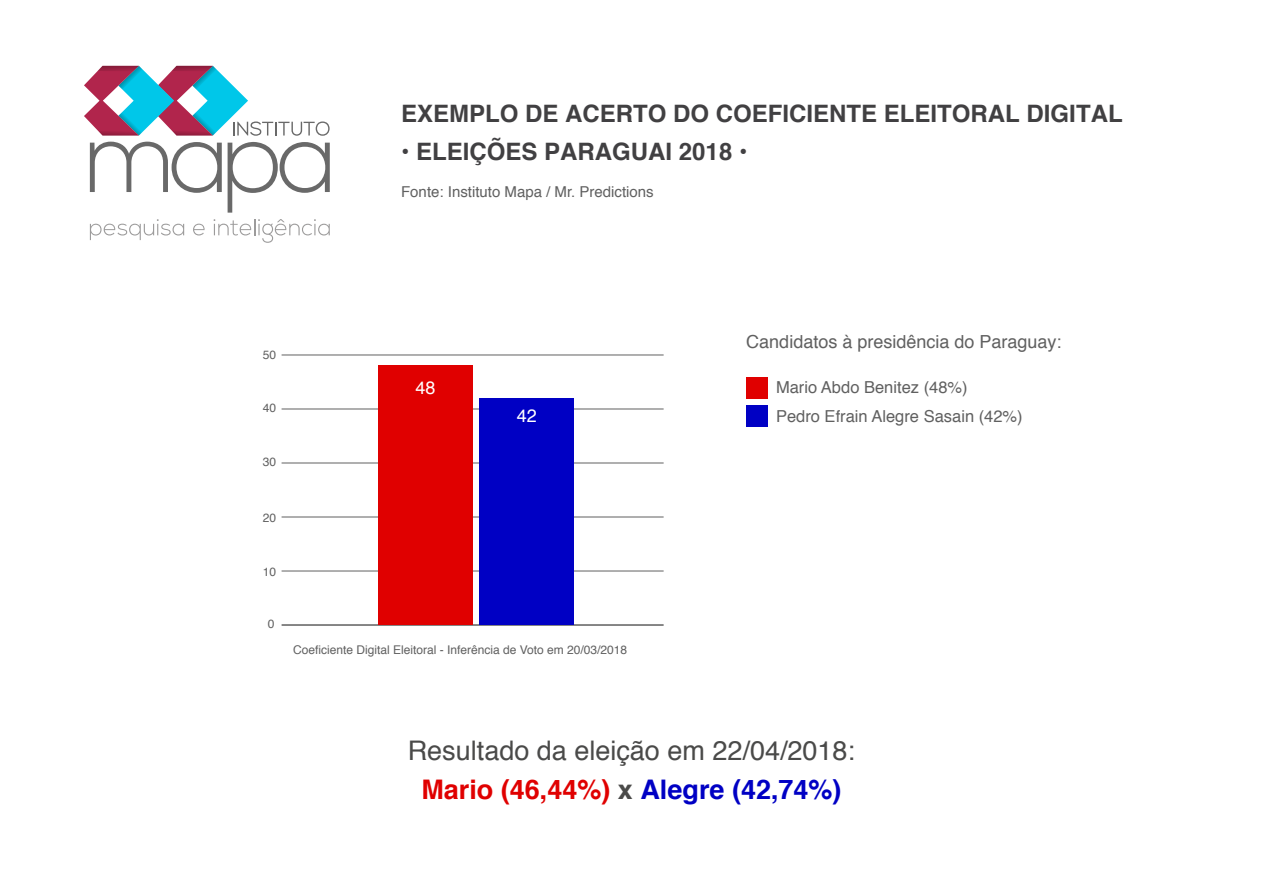
<style>
.page{position:relative;width:1263px;height:893px;background:#fff}
.page>*{position:absolute;margin:0;border:0;box-sizing:border-box;transform-origin:0 0}
.t1{font:27px/39px "Helvetica";color:#4a4a49;text-align:center}
.t2{font:700 24px "Helvetica";color:#414042}
.t3{font:18px "Helvetica";color:#606060}
.t4{font:18px "Helvetica";color:#fff}
.t5{font:16.5px "Helvetica";color:#606060}
.t6{font:15px "Helvetica";color:#606060}
.t7{font:12px "Helvetica";color:#606060}
.s1{font-weight:700;color:#e00000}
.s2{font-weight:700}
.s3{font-weight:700;color:#0000c4}
</style>
<div class="page">
<svg style="left:90px;top:142px;width:240px;height:71px"></svg>
<svg style="left:90px;top:219px;width:95px;height:21px"></svg>
<svg style="left:193px;top:224px;width:12px;height:11px"></svg>
<svg style="left:214px;top:219px;width:116px;height:24px"></svg>
<svg style="left:84px;top:66px;width:246px;height:70px"></svg>
<div style="left:746px;top:405px;width:21px;height:21px;background:#0000c4"></div>
<div style="left:746px;top:378px;width:21px;height:21px;background:#e00000"></div>
<hr style="left:282px;top:624px;width:382px;height:2px;background:#606060">
<hr style="left:282px;top:571px;width:382px;height:1px;background:#606060">
<hr style="left:282px;top:517px;width:382px;height:1px;background:#606060">
<hr style="left:282px;top:463px;width:382px;height:1px;background:#606060">
<hr style="left:282px;top:409px;width:382px;height:1px;background:#606060">
<hr style="left:282px;top:355px;width:382px;height:1px;background:#606060">
<div style="left:378px;top:365px;width:95px;height:260px;background:#e00000"></div>
<div style="left:480px;top:398px;width:94px;height:227px;background:#0000c4"></div>
<h2 class="t2" style="left:401px;top:95px;width:723px">EXEMPLO DE ACERTO DO COEFICIENTE ELEITORAL DIGITAL</h2>
<h2 class="t2" style="left:401px;top:132px;width:348px">• ELEIÇÕES PARAGUAI 2018 •</h2>
<p class="t6" style="left:401px;top:180px;width:254px">Fonte: Instituto Mapa / Mr. Predictions</p>
<p class="t7" style="left:263px;top:346px;width:15px">50</p>
<p class="t7" style="left:263px;top:398px;width:15px">40</p>
<p class="t7" style="left:263px;top:453px;width:15px">30</p>
<h3 class="t4" style="left:415px;top:373px;width:22px">48</h3>
<h3 class="t4" style="left:517px;top:402px;width:22px">42</h3>
<p class="t7" style="left:263px;top:508px;width:15px">20</p>
<p class="t7" style="left:263px;top:562px;width:15px">10</p>
<p class="t7" style="left:268px;top:614px;width:8px">0</p>
<p class="t7" style="left:293px;top:641px;width:336px">Coeficiente Digital Eleitoral - Inferência de Voto em 20/03/2018</p>
<h3 class="t3" style="left:746px;top:328px;width:317px">Candidatos à presidência do Paraguay:</h3>
<h3 class="t5" style="left:776px;top:374px;width:193px">Mario Abdo Benitez (48%)</h3>
<h3 class="t5" style="left:776px;top:403px;width:248px">Pedro Efrain Alegre Sasain (42%)</h3>
<h1 class="t1" style="left:408px;top:732px;width:449px">Resultado da eleição em 22/04/2018:<br><span class="s1">Mario (46,44%)</span> <span class="s2">x</span> <span class="s3">Alegre (42,74%)</span></h1>
</div>
